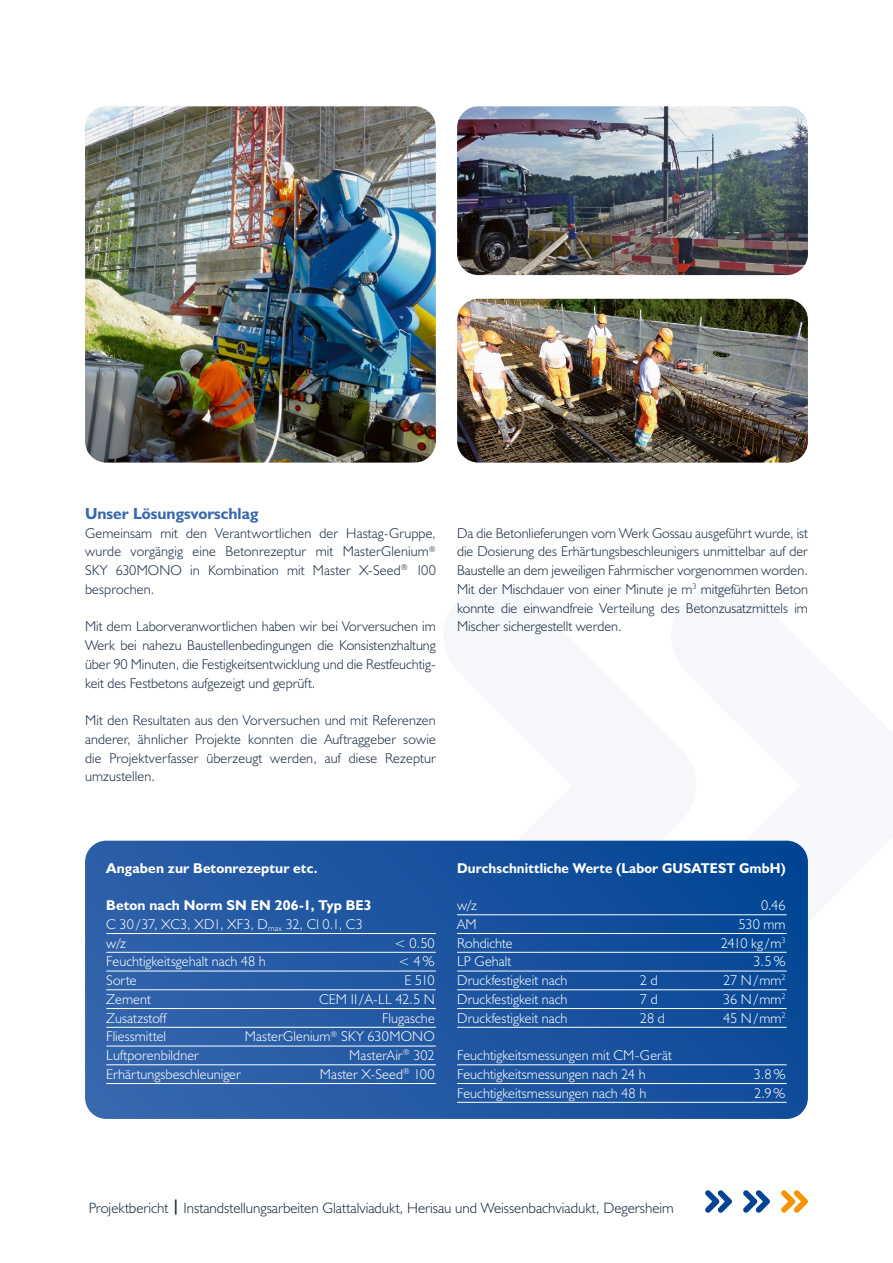
<style>
.page{position:relative;width:893px;height:1263px;background:#fff}
.page>*{position:absolute;margin:0;border:0;box-sizing:border-box;transform-origin:0 0}
.t1{font:700 16.2px "Humanist 521 BT";color:#3869af}
.t2{font:300 15px "Humanist 521 BT";color:#162a42}
.t3{font:300 14.25px/18.8px "Humanist 521 BT";color:#162a42;text-align:justify}
.t4{font:300 14.25px/18.8px "Humanist 521 BT";letter-spacing:.005em;color:#fff}
.t5{font:700 14.25px "Humanist 521 BT";letter-spacing:.01em;color:#fff}
.s1{font-weight:700}
</style>
<div class="page">
<svg style="left:85px;top:841px;width:723px;height:278px;background:#1e57a1"></svg>
<hr style="left:106px;top:933px;width:330px;height:1px;background:#fff">
<hr style="left:106px;top:952px;width:330px;height:1px;background:#fff">
<hr style="left:106px;top:971px;width:330px;height:1px;background:#fff">
<hr style="left:106px;top:989px;width:330px;height:1px;background:#fff">
<hr style="left:106px;top:1008px;width:330px;height:1px;background:#fff">
<hr style="left:106px;top:1027px;width:330px;height:1px;background:#fff">
<hr style="left:106px;top:1046px;width:330px;height:1px;background:#fff">
<hr style="left:106px;top:1064px;width:330px;height:1px;background:#fff">
<hr style="left:106px;top:1083px;width:330px;height:1px;background:#fff">
<hr style="left:457px;top:914px;width:330px;height:1px;background:#fff">
<hr style="left:457px;top:933px;width:330px;height:1px;background:#fff">
<hr style="left:457px;top:952px;width:330px;height:1px;background:#fff">
<hr style="left:457px;top:971px;width:330px;height:1px;background:#fff">
<hr style="left:457px;top:989px;width:330px;height:1px;background:#fff">
<hr style="left:457px;top:1008px;width:330px;height:1px;background:#fff">
<hr style="left:457px;top:1027px;width:330px;height:1px;background:#fff">
<hr style="left:457px;top:1064px;width:330px;height:1px;background:#fff">
<hr style="left:457px;top:1083px;width:330px;height:1px;background:#fff">
<hr style="left:457px;top:1102px;width:330px;height:1px;background:#fff">
<svg style="left:705px;top:1190px;width:27px;height:23px"></svg>
<svg style="left:743px;top:1190px;width:27px;height:23px"></svg>
<svg style="left:781px;top:1190px;width:27px;height:23px"></svg>
<img style="left:457px;top:106px;width:351px;height:169px">
<img style="left:85px;top:106px;width:351px;height:357px">
<img style="left:457px;top:299px;width:351px;height:164px">
<p class="t1" style="left:85px;top:503px;width:175px">Unser Lösungsvorschlag</p>
<p class="t3" style="left:85px;top:523px;width:352px">Gemeinsam mit den Verantwortlichen der Hastag-Gruppe, wurde vorgängig eine Betonrezeptur mit MasterGlenium<sup>® </sup>SKY 630MONO in Kombination mit Master X-Seed<sup>®</sup> 100 besprochen.</p>
<p class="t3" style="left:85px;top:617px;width:352px">Mit dem Laborveranwortlichen haben wir bei Vorversuchen im Werk bei nahezu Baustellenbedingungen die Konsistenzhaltung über 90 Minuten, die Festigkeitsentwicklung und die Restfeuchtig&shy;keit des Festbetons aufgezeigt und geprüft.</p>
<p class="t3" style="left:85px;top:711px;width:352px">Mit den Resultaten aus den Vorversuchen und mit Referenzen anderer, ähnlicher Projekte konnten die Auftraggeber sowie die Projektverfasser überzeugt werden, auf diese Rezeptur umzustellen.</p>
<p class="t3" style="left:457px;top:523px;width:352px">Da die Betonlieferungen vom Werk Gossau ausgeführt wurde, ist die Dosierung des Erhärtungsbeschleunigers unmittelbar auf der Baustelle an dem jeweiligen Fahrmischer vorgenommen worden.<br>Mit der Mischdauer von einer Minute je m<sup>3</sup> mitgeführten Beton konnte die einwandfreie Verteilung des Betonzusatzmittels im Mischer sichergestellt werden.</p>
<p class="t5" style="left:106px;top:859px;width:213px">Angaben zur Betonrezeptur etc.</p>
<p class="t4" style="left:106px;top:896px;width:267px"><span class="s1">Beton nach Norm SN EN 206-1, Typ BE3<br></span>C 30/37, XC3, XD1, XF3, D<sub>max</sub> 32, Cl 0.1, C3 w/z</p>
<p class="t4" style="left:394px;top:933px;width:42px">&lt; 0.50</p>
<p class="t4" style="left:106px;top:952px;width:161px">Feuchtigkeitsgehalt nach 48 h</p>
<p class="t4" style="left:398px;top:952px;width:38px">&lt; 4%</p>
<p class="t4" style="left:106px;top:971px;width:32px">Sorte</p>
<p class="t4" style="left:404px;top:971px;width:32px">E 510</p>
<p class="t4" style="left:106px;top:990px;width:46px">Zement</p>
<p class="t4" style="left:319px;top:990px;width:117px">CEM II/A-LL 42.5 N</p>
<p class="t4" style="left:106px;top:1008px;width:62px">Zusatzstoff</p>
<p class="t4" style="left:382px;top:1008px;width:54px">Flugasche</p>
<p class="t4" style="left:106px;top:1027px;width:61px">Fliessmittel</p>
<p class="t4" style="left:245px;top:1027px;width:192px">MasterGlenium<sup>®</sup> SKY 630MONO</p>
<p class="t4" style="left:106px;top:1046px;width:94px">Luftporenbildner</p>
<p class="t4" style="left:349px;top:1046px;width:87px">MasterAir<sup>®</sup> 302</p>
<p class="t4" style="left:106px;top:1065px;width:136px">Erhärtungsbeschleuniger</p>
<p class="t4" style="left:320px;top:1065px;width:116px">Master X-Seed<sup>®</sup> 100</p>
<p class="t5" style="left:457px;top:859px;width:330px">Durchschnittliche Werte (Labor GUSATEST GmbH)</p>
<p class="t4" style="left:457px;top:896px;width:21px">w/z</p>
<p class="t4" style="left:761px;top:896px;width:26px">0.46</p>
<p class="t4" style="left:457px;top:915px;width:21px">AM</p>
<p class="t4" style="left:738px;top:915px;width:49px">530 mm</p>
<p class="t4" style="left:457px;top:933px;width:57px">Rohdichte</p>
<p class="t4" style="left:721px;top:933px;width:66px">2410 kg /m<sup>3</sup></p>
<p class="t4" style="left:457px;top:952px;width:56px">LP Gehalt</p>
<p class="t4" style="left:754px;top:952px;width:34px">3.5%</p>
<p class="t4" style="left:457px;top:971px;width:112px">Druckfestigkeit nach</p>
<p class="t4" style="left:640px;top:971px;width:19px">2 d</p>
<p class="t4" style="left:723px;top:971px;width:64px">27 N/mm<sup>2</sup></p>
<p class="t4" style="left:457px;top:990px;width:112px">Druckfestigkeit nach</p>
<p class="t4" style="left:640px;top:990px;width:19px">7 d</p>
<p class="t4" style="left:723px;top:990px;width:64px">36 N/mm<sup>2</sup></p>
<p class="t4" style="left:457px;top:1008px;width:112px">Druckfestigkeit nach</p>
<p class="t4" style="left:640px;top:1008px;width:26px">28 d</p>
<p class="t4" style="left:723px;top:1008px;width:64px">45 N/mm<sup>2</sup></p>
<p class="t4" style="left:457px;top:1046px;width:216px">Feuchtigkeitsmessungen mit CM-Gerät<br>Feuchtigkeitsmessungen nach 24 h</p>
<p class="t4" style="left:754px;top:1065px;width:33px">3.8%</p>
<p class="t4" style="left:457px;top:1083px;width:191px">Feuchtigkeitsmessungen nach 48 h</p>
<p class="t4" style="left:754px;top:1083px;width:33px">2.9%</p>
<p class="t2" style="left:89px;top:1198px;width:587px">Projektbericht <span class="s1">|</span> Instandstellungsarbeiten Glattalviadukt, Herisau und Weissenbachviadukt, Degersheim</p>
</div>
